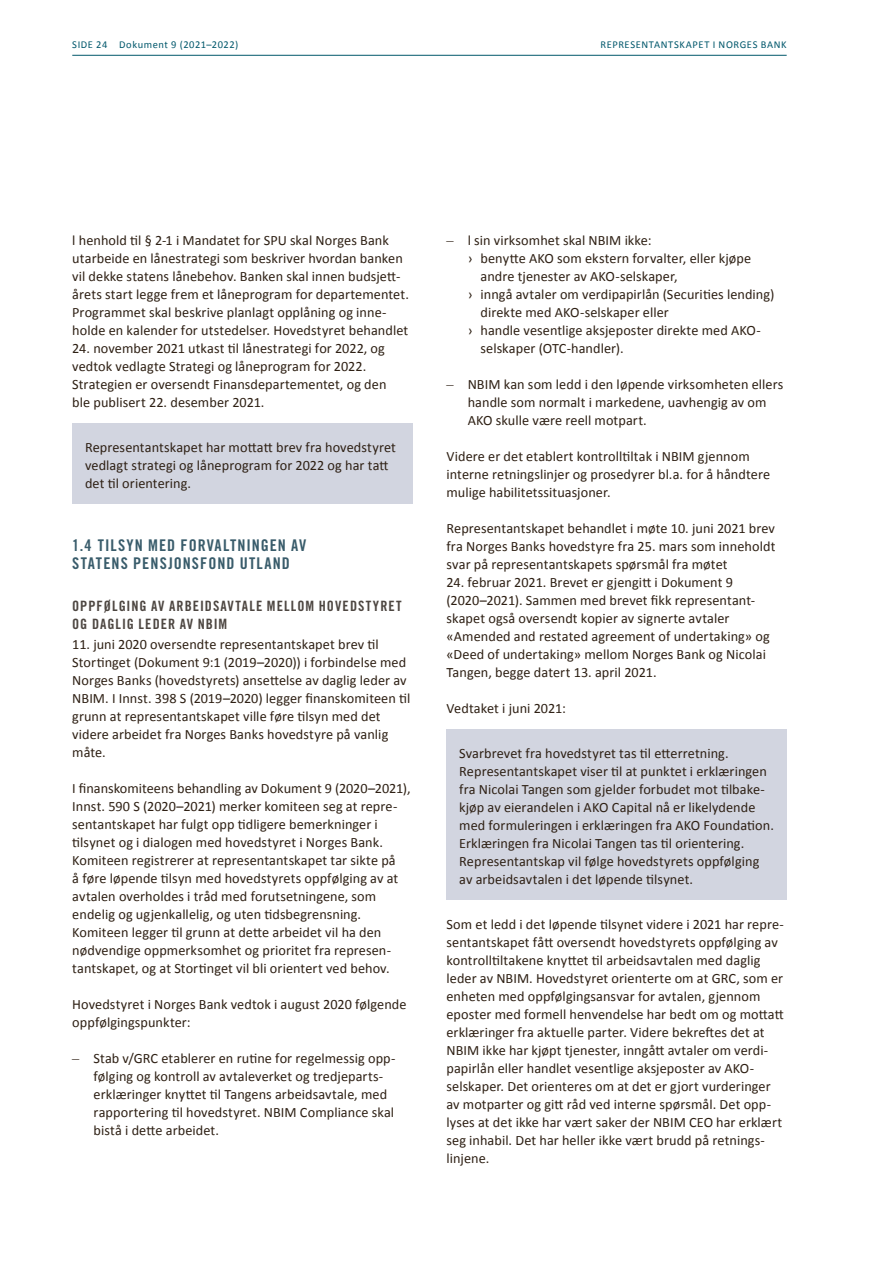
<style>
.page{position:relative;width:893px;height:1263px;background:#fff}
.page>*{position:absolute;margin:0;border:0;box-sizing:border-box;transform-origin:0 0}
.t1{font:16.2px/18px "Trade Gothic LT Std Bd Cn 20";letter-spacing:.065em;color:#395c6b}
.Brtekst{font:14.25px/18px "Calibri";letter-spacing:.005em;color:#2e2014}
.Brtekst_shadingboks{font:14.25px/18px "Calibri";letter-spacing:.005em;color:#2e2014}
.Mellomtittel_2{font:14.25px/18px "Trade Gothic LT Std Bd Cn 20";letter-spacing:.07em;color:#4d4641}
.t2{font:10.5px "Calibri";letter-spacing:.055em;color:#00576b}
.s1{font-family:"Bembo Std"}
</style>
<div class="page">
<hr style="left:72px;top:55px;width:715px;height:1px;background:#00576b">
<div style="left:72px;top:424px;width:340px;height:80px;background:#d2d5e0"></div>
<div style="left:446px;top:730px;width:341px;height:170px;background:#d2d5e0"></div>
<p class="t2" style="left:72px;top:38px;width:167px">SIDE 24 Dokument 9 (2021–2022)</p>
<p class="t2" style="left:601px;top:38px;width:188px">REPRESENTANTSKAPET I NORGES BANK</p>
<p class="Brtekst" style="left:72px;top:231px;width:338px">l henhold til § 2-1 i Mandatet for SPU skal Norges Bank utarbeide en lånestrategi som beskriver hvordan banken vil dekke statens lånebehov. Banken skal innen budsjett&shy;årets start legge frem et låneprogram for departementet.<br>Programmet skal beskrive planlagt opplåning og inne&shy;holde en kalender for utstedelser. Hovedstyret behandlet</p>
<p class="Brtekst" style="left:72px;top:339px;width:316px">24. november 2021 utkast til lånestrategi for 2022, og vedtok vedlagte Strategi og låneprogram for 2022.<br>Strategien er oversendt Finansdepartementet, og den ble publisert 22. desember 2021.</p>
<p class="Brtekst_shadingboks" style="left:85px;top:438px;width:312px">Representantskapet har mottatt brev fra hovedstyret vedlagt strategi og låneprogram for 2022 og har tatt det til orientering.</p>
<p class="t1" style="left:72px;top:536px;width:235px">1.4 TILSYN MED FORVALTNINGEN AV<br>STATENS PENSJONSFOND UTLAND</p>
<p class="Mellomtittel_2" style="left:72px;top:596px;width:331px">OPPFØLGING AV ARBEIDSAVTALE MELLOM HOVEDSTYRET<br>OG DAGLIG LEDER AV NBIM</p>
<p class="Brtekst" style="left:72px;top:635px;width:340px">11. juni 2020 oversendte representantskapet brev til Stortinget (Dokument 9:1 (2019–2020)) i forbindelse med Norges Banks (hovedstyrets) ansettelse av daglig leder av NBIM. I Innst. 398 S (2019–2020) legger finanskomiteen til grunn at representantskapet ville føre tilsyn med det videre arbeidet fra Norges Banks hovedstyre på vanlig måte.</p>
<p class="Brtekst" style="left:72px;top:779px;width:340px">I finanskomiteens behandling av Dokument 9 (2020–2021), Innst. 590 S (2020–2021) merker komiteen seg at repre&shy;sentantskapet har fulgt opp tidligere bemerkninger i tilsynet og i dialogen med hovedstyret i Norges Bank.<br>Komiteen registrerer at representantskapet tar sikte på<br>å føre løpende tilsyn med hovedstyrets oppfølging av at avtalen overholdes i tråd med forutsetningene, som endelig og ugjenkallelig, og uten tidsbegrensning.<br>Komiteen legger til grunn at dette arbeidet vil ha den nødvendige oppmerksomhet og prioritet fra represen&shy;tantskapet, og at Stortinget vil bli orientert ved behov.</p>
<p class="Brtekst" style="left:72px;top:995px;width:336px">Hovedstyret i Norges Bank vedtok i august 2020 følgende oppfølgingspunkter:</p>
<p class="Brtekst" style="left:94px;top:1049px;width:303px;text-indent:-21px"><span class="s1">–</span> Stab v/GRC etablerer en rutine for regelmessig opp&shy;følging og kontroll av avtaleverket og tredjeparts&shy;erklæringer knyttet til Tangens arbeidsavtale, med rapportering til hovedstyret. NBIM Compliance skal bistå i dette arbeidet.</p>
<p class="Brtekst" style="left:446px;top:231px;width:207px"><span class="s1">–</span> l sin virksomhet skal NBIM ikke:</p>
<p class="Brtekst" style="left:480px;top:249px;width:272px;text-indent:-13px">› benytte AKO som ekstern forvalter, eller kjøpe andre tjenester av AKO-selskaper,</p>
<p class="Brtekst" style="left:480px;top:285px;width:295px;text-indent:-13px">› inngå avtaler om verdipapirlån (Securities lending) direkte med AKO-selskaper eller</p>
<p class="Brtekst" style="left:480px;top:321px;width:279px;text-indent:-13px">› handle vesentlige aksjeposter direkte med AKO-- selskaper (OTC-handler).</p>
<p class="Brtekst" style="left:468px;top:375px;width:317px;text-indent:-21px"><span class="s1">–</span> NBIM kan som ledd i den løpende virksomheten ellers handle som normalt i markedene, uavhengig av om<br>AKO skulle være reell motpart.</p>
<p class="Brtekst" style="left:446px;top:447px;width:325px">Videre er det etablert kontrolltiltak i NBIM gjennom interne retningslinjer og prosedyrer bl.a. for å håndtere mulige habilitetssituasjoner.</p>
<p class="Brtekst" style="left:446px;top:519px;width:330px;text-align:justify">Representantskapet behandlet i møte 10. juni 2021 brev fra Norges Banks hovedstyre fra 25. mars som inneholdt svar på representantskapets spørsmål fra møtet</p>
<p class="Brtekst" style="left:446px;top:573px;width:325px">24. februar 2021. Brevet er gjengitt i Dokument 9 (2020–2021). Sammen med brevet fikk representant&shy;skapet også oversendt kopier av signerte avtaler «Amended and restated agreement of undertaking» og «Deed of undertaking» mellom Norges Bank og Nicolai Tangen, begge datert 13. april 2021.</p>
<p class="Brtekst" style="left:446px;top:699px;width:121px">Vedtaket i juni 2021:</p>
<p class="Brtekst_shadingboks" style="left:459px;top:744px;width:316px">Svarbrevet fra hovedstyret tas til etterretning.<br>Representantskapet viser til at punktet i erklæringen fra Nicolai Tangen som gjelder forbudet mot tilbake&shy;kjøp av eierandelen i AKO Capital nå er likelydende med formuleringen i erklæringen fra AKO Foundation.<br>Erklæringen fra Nicolai Tangen tas til orientering.<br>Representantskap vil følge hovedstyrets oppfølging av arbeidsavtalen i det løpende tilsynet.</p>
<p class="Brtekst" style="left:446px;top:915px;width:339px">Som et ledd i det løpende tilsynet videre i 2021 har repre&shy;sentantskapet fått oversendt hovedstyrets oppfølging av kontrolltiltakene knyttet til arbeidsavtalen med daglig leder av NBIM. Hovedstyret orienterte om at GRC, som er enheten med oppfølgingsansvar for avtalen, gjennom eposter med formell henvendelse har bedt om og mottatt erklæringer fra aktuelle parter. Videre bekreftes det at NBIM ikke har kjøpt tjenester, inngått avtaler om verdi&shy;papirlån eller handlet vesentlige aksjeposter av AKO-- selskaper. Det orienteres om at det er gjort vurderinger av motparter og gitt råd ved interne spørsmål. Det opp&shy;lyses at det ikke har vært saker der NBIM CEO har erklært seg inhabil. Det har heller ikke vært brudd på retnings&shy;linjene.</p>
</div>
